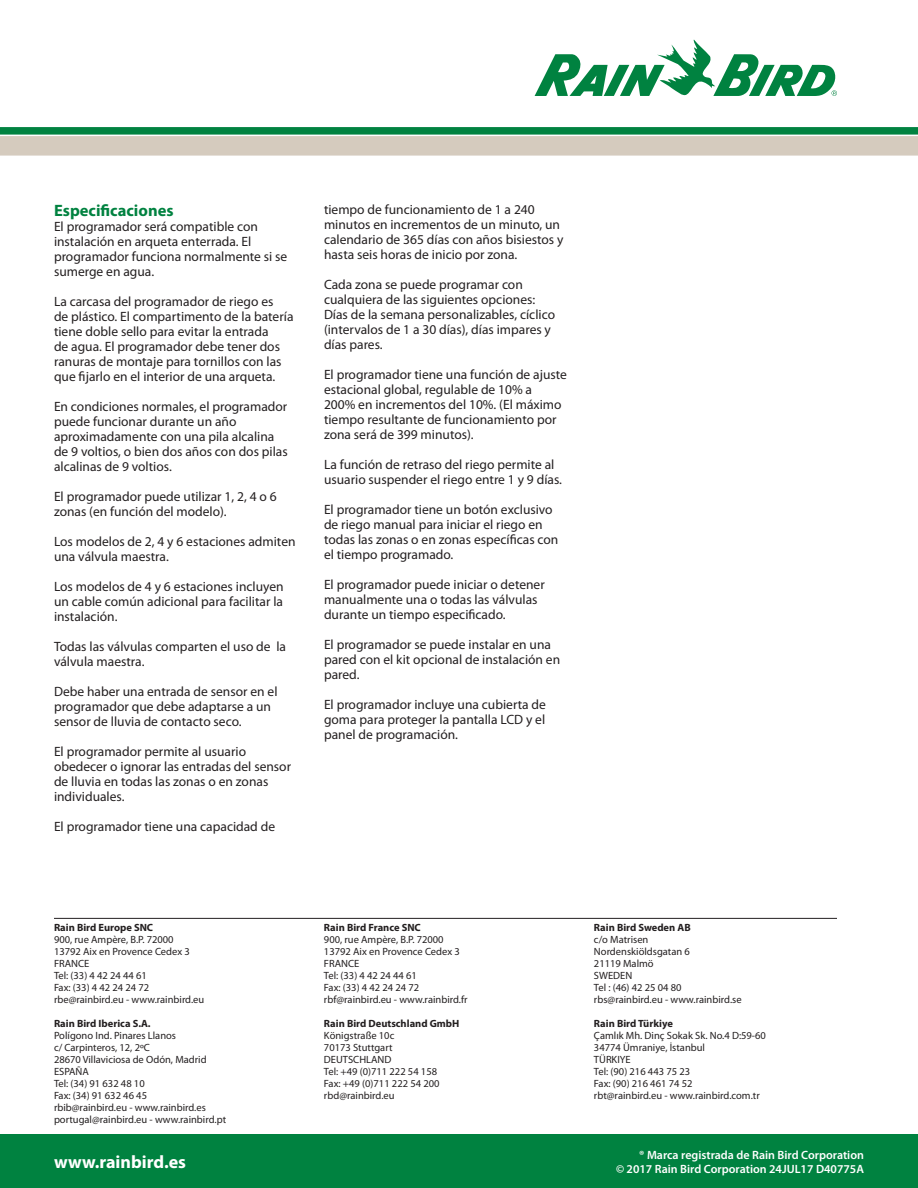
<style>
.page{position:relative;width:918px;height:1188px;background:#fff}
.page>*{position:absolute;margin:0;border:0;box-sizing:border-box;transform-origin:0 0}
.t1{font:700 18px "Myriad Pro";color:#fff}
.t2{font:700 16.5px "Myriad Pro";color:#008240}
.t3{font:13.5px/15px "Myriad Pro";color:#231f20}
.t4{font:600 12px/14.4px "Myriad Pro";color:#fff;text-align:right}
.t5{font:10.5px/12px "Myriad Pro";color:#231f20}
.t6{font:700 10.5px "Myriad Pro";color:#231f20}
</style>
<div class="page">
<div style="left:0;top:1134px;width:918px;height:54px;background:#008240"></div>
<svg style="left:535px;top:40px;width:302px;height:56px"></svg>
<div style="left:0;top:127px;width:918px;height:8px;background:#008240"></div>
<div style="left:0;top:136px;width:918px;height:20px;background:#d5cbbe"></div>
<hr style="left:54px;top:918px;width:783px;height:1px;background:#231f20">
<p class="t2" style="left:54px;top:200px;width:121px">Especificaciones</p>
<p class="t3" style="left:54px;top:219px;width:235px">El programador será compatible con instalación en arqueta enterrada. El programador funciona normalmente si se sumerge en agua.</p>
<p class="t3" style="left:54px;top:294px;width:241px">La carcasa del programador de riego es<br>de plástico. El compartimento de la batería tiene doble sello para evitar la entrada<br>de agua. El programador debe tener dos ranuras de montaje para tornillos con las que fijarlo en el interior de una arqueta.</p>
<p class="t3" style="left:54px;top:399px;width:235px">En condiciones normales, el programador puede funcionar durante un año aproximadamente con una pila alcalina de 9 voltios, o bien dos años con dos pilas alcalinas de 9 voltios.</p>
<p class="t3" style="left:54px;top:489px;width:224px">El programador puede utilizar 1, 2, 4 o 6 zonas (en función del modelo).</p>
<p class="t3" style="left:54px;top:534px;width:243px">Los modelos de 2, 4 y 6 estaciones admiten una válvula maestra.</p>
<p class="t3" style="left:54px;top:579px;width:231px;text-align:justify">Los modelos de 4 y 6 estaciones incluyen un cable común adicional para facilitar la instalación.</p>
<p class="t3" style="left:54px;top:639px;width:234px">Todas las válvulas comparten el uso de la válvula maestra.</p>
<p class="t3" style="left:54px;top:684px;width:225px">Debe haber una entrada de sensor en el programador que debe adaptarse a un sensor de lluvia de contacto seco.</p>
<p class="t3" style="left:54px;top:744px;width:239px">El programador permite al usuario obedecer o ignorar las entradas del sensor de lluvia en todas las zonas o en zonas individuales.</p>
<p class="t3" style="left:54px;top:819px;width:223px">El programador tiene una capacidad de</p>
<p class="t3" style="left:324px;top:202px;width:241px">tiempo de funcionamiento de 1 a 240 minutos en incrementos de un minuto, un calendario de 365 días con años bisiestos y hasta seis horas de inicio por zona.</p>
<p class="t3" style="left:324px;top:277px;width:233px">Cada zona se puede programar con cualquiera de las siguientes opciones:<br>Días de la semana personalizables, cíclico (intervalos de 1 a 30 días), días impares y días pares.</p>
<p class="t3" style="left:324px;top:367px;width:244px">El programador tiene una función de ajuste estacional global, regulable de 10% a 200% en incrementos del 10%. (El máximo tiempo resultante de funcionamiento por zona será de 399 minutos).</p>
<p class="t3" style="left:324px;top:457px;width:240px">La función de retraso del riego permite al usuario suspender el riego entre 1 y 9 días.</p>
<p class="t3" style="left:324px;top:502px;width:236px">El programador tiene un botón exclusivo de riego manual para iniciar el riego en todas las zonas o en zonas específicas con el tiempo programado.</p>
<p class="t3" style="left:324px;top:577px;width:222px">El programador puede iniciar o detener manualmente una o todas las válvulas durante un tiempo especificado.</p>
<p class="t3" style="left:324px;top:637px;width:238px">El programador se puede instalar en una pared con el kit opcional de instalación en pared.</p>
<p class="t3" style="left:324px;top:697px;width:223px;text-align:justify">El programador incluye una cubierta de goma para proteger la pantalla LCD y el panel de programación.</p>
<p class="t6" style="left:54px;top:921px;width:101px">Rain Bird Europe SNC</p>
<p class="t5" style="left:54px;top:934px;width:152px">900, rue Ampère, B.P. 72000<br>13792 Aix en Provence Cedex 3<br>FRANCE<br>Tel: (33) 4 42 24 44 61<br>Fax: (33) 4 42 24 24 72 rbe@rainbird.eu - www.rainbird.eu</p>
<p class="t6" style="left:54px;top:1017px;width:98px">Rain Bird Iberica S.A.</p>
<p class="t5" style="left:54px;top:1030px;width:174px">Polígono Ind. Pinares Llanos<br>c/ Carpinteros, 12, 2ºC<br>28670 Villaviciosa de Odón, Madrid<br>ESPAÑA<br>Tel: (34) 91 632 48 10<br>Fax: (34) 91 632 46 45<br>rbib@rainbird.eu - www.rainbird.es portugal@rainbird.eu - www.rainbird.pt</p>
<p class="t6" style="left:324px;top:921px;width:98px">Rain Bird France SNC</p>
<p class="t5" style="left:324px;top:934px;width:145px">900, rue Ampère, B.P. 72000<br>13792 Aix en Provence Cedex 3<br>FRANCE<br>Tel: (33) 4 42 24 44 61<br>Fax: (33) 4 42 24 24 72 rbf@rainbird.eu - www.rainbird.fr</p>
<p class="t6" style="left:324px;top:1017px;width:137px">Rain Bird Deutschland GmbH</p>
<p class="t5" style="left:324px;top:1030px;width:117px">Königstraße 10c<br>70173 Stuttgart<br>DEUTSCHLAND<br>Tel: +49 (0)711 222 54 158<br>Fax: +49 (0)711 222 54 200 rbd@rainbird.eu</p>
<p class="t6" style="left:594px;top:921px;width:98px">Rain Bird Sweden AB</p>
<p class="t5" style="left:594px;top:934px;width:149px">c/o Matrisen<br>Nordenskiöldsgatan 6<br>21119 Malmö<br>SWEDEN<br>Tel : (46) 42 25 04 80 rbs@rainbird.eu - www.rainbird.se</p>
<p class="t6" style="left:594px;top:1017px;width:80px">Rain Bird Türkiye</p>
<p class="t5" style="left:594px;top:1030px;width:173px">Çamlık Mh. Dinç Sokak Sk. No.4 D:59-60<br>34774 Ümraniye, İstanbul<br>TÜRKIYE<br>Tel: (90) 216 443 75 23<br>Fax: (90) 216 461 74 52<br>rbt@rainbird.eu - www.rainbird.com.tr</p>
<h1 class="t1" style="left:54px;top:1150px;width:134px">www.rainbird.es</h1>
<p class="t4" style="left:616px;top:1147px;width:249px">® Marca registrada de Rain Bird Corporation<br>© 2017 Rain Bird Corporation 24JUL17 D40775A</p>
</div>
